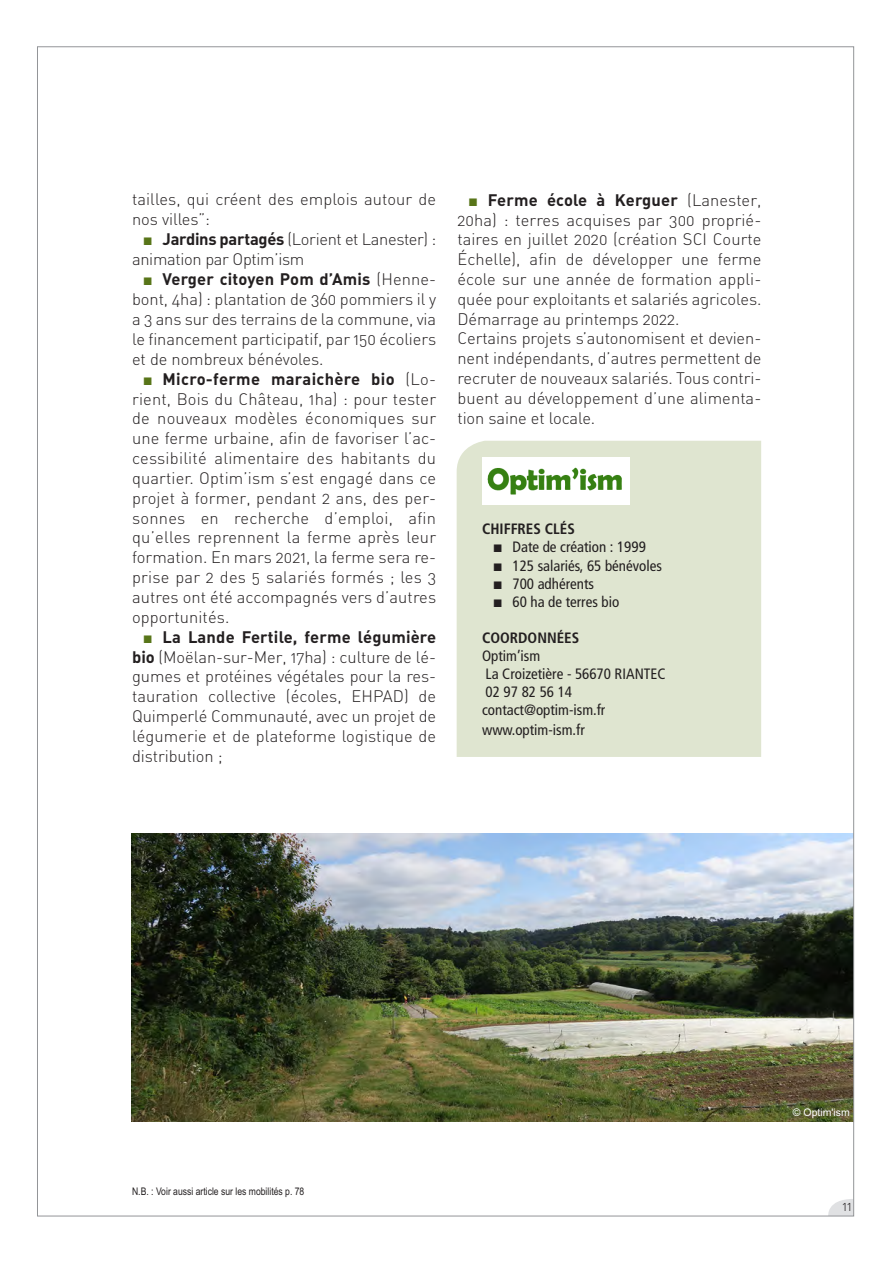
<style>
.page{position:relative;width:893px;height:1263px;background:#fff}
.page>*{position:absolute;margin:0;border:0;box-sizing:border-box;transform-origin:0 0}
.t1{font:16.5px/19.8px "DIN Light Alternate";letter-spacing:-.005em;color:#231f20}
.t2{font:16.5px "DIN Bold Alternate";letter-spacing:.01em;color:#231f20}
.t3{font:condensed 15px/18.5px "Frutiger";color:#231f20}
.t4{font:700 condensed 15px "Frutiger";color:#231f20}
.t5{font:13.5px "DIN Light Alternate";color:#231f20}
.t6{font:10.5px "Arial Narrow";color:#231f20}
.t7{font:10.5px "Arial";color:#fff}
.s1{font-family:"Monotype Sorts";font-size:10.5px;color:#587519}
.s2{font-family:"DIN Bold Alternate"}
.s3{font-family:"DIN Light Alternate"}
.s4{font-weight:700}
.s5{font-family:"Monotype Sorts";font-stretch:normal;font-size:10.5px}
</style>
<div class="page">
<svg style="left:828px;top:1199px;width:24px;height:15px"></svg>
<div style="left:457px;top:441px;width:304px;height:316px;background:#dfe5d0"></div>
<img style="left:482px;top:457px;width:147px;height:48px">
<img style="left:132px;top:833px;width:720px;height:289px">
<p class="t1" style="left:132px;top:192px;width:306px">tailles, qui créent des emplois autour de nos villes”:</p>
<p class="t1" style="left:132px;top:232px;width:306px;text-indent:12px"><span class="s1">N</span> <span class="s2">Jardins partagés</span> (Lorient et Lanester) : animation par Optim’ism</p>
<p class="t2" style="left:144px;top:274px;width:294px"><span class="s1">N</span> Verger citoyen Pom d’Amis <span class="s3">(Henne-</span></p>
<p class="t1" style="left:132px;top:291px;width:306px;text-align:justify">bont, 4ha) : plantation de 360 pommiers il y a 3 ans sur des terrains de la commune, via le financement participatif, par 150 écoliers et de nombreux bénévoles.</p>
<p class="t2" style="left:144px;top:373px;width:294px"><span class="s1">N</span> Micro-ferme maraichère bio <span class="s3">(Lo-</span></p>
<p class="t1" style="left:132px;top:391px;width:306px;text-align:justify">rient, Bois du Château, 1ha) : pour tester de nouveaux modèles économiques sur une ferme urbaine, afin de favoriser l’ac&shy;cessibilité alimentaire des habitants du quartier. Optim’ism s’est engagé dans ce projet à former, pendant 2 ans, des per&shy;sonnes en recherche d’emploi, afin qu’elles reprennent la ferme après leur formation. En mars 2021, la ferme sera re&shy;prise par 2 des 5 salariés formés ; les 3 autres ont été accompagnés vers d’autres opportunités.</p>
<p class="t2" style="left:144px;top:631px;width:294px"><span class="s1">N</span> La Lande Fertile, ferme légumière</p>
<p class="t1" style="left:132px;top:649px;width:306px;text-align:justify"><span class="s2">bio</span> (Moëlan-sur-Mer, 17ha) : culture de lé&shy;gumes et protéines végétales pour la res&shy;tauration collective (écoles, EHPAD) de Quimperlé Communauté, avec un projet de légumerie et de plateforme logistique de distribution ;</p>
<p class="t2" style="left:469px;top:194px;width:294px"><span class="s1">N</span> Ferme école à Kerguer <span class="s3">(Lanester,</span></p>
<p class="t1" style="left:457px;top:212px;width:306px">20ha) : terres acquises par 300 proprié&shy;taires en juillet 2020 (création SCI Courte Échelle), afin de développer une ferme école sur une année de formation appli&shy;quée pour exploitants et salariés agricoles.<br>Démarrage au printemps 2022.<br>Certains projets s’autonomisent et devien&shy;nent indépendants, d’autres permettent de recruter de nouveaux salariés. Tous contri&shy;buent au développement d’une alimenta&shy;tion saine et locale.</p>
<p class="t3" style="left:494px;top:520px;width:170px;text-indent:-12px"><span class="s4">CHIFFRES CLÉS<br></span><span class="s5">N</span> Date de création : 1999<br><span class="s5">N</span> 125 salariés, 65 bénévoles<br><span class="s5">N</span> 700 adhérents<br><span class="s5">N</span> 60 ha de terres bio</p>
<p class="t4" style="left:482px;top:632px;width:99px">COORDONNÉES</p>
<p class="t3" style="left:482px;top:648px;width:185px;line-height:18px">Optim’ism<br>La Croizetière - 56670 RIANTEC<br>02 97 82 56 14 contact@optim-ism.fr</p>
<p class="t3" style="left:482px;top:721px;width:104px">www.optim-ism.fr</p>
<p class="t6" style="left:132px;top:1187px;width:174px">N.B. : Voir aussi article sur les mobilités p. 78</p>
<p class="t7" style="left:793px;top:1108px;width:58px">© Optim'ism</p>
<p class="t5" style="left:842px;top:1202px;width:11px">11</p>
</div>
